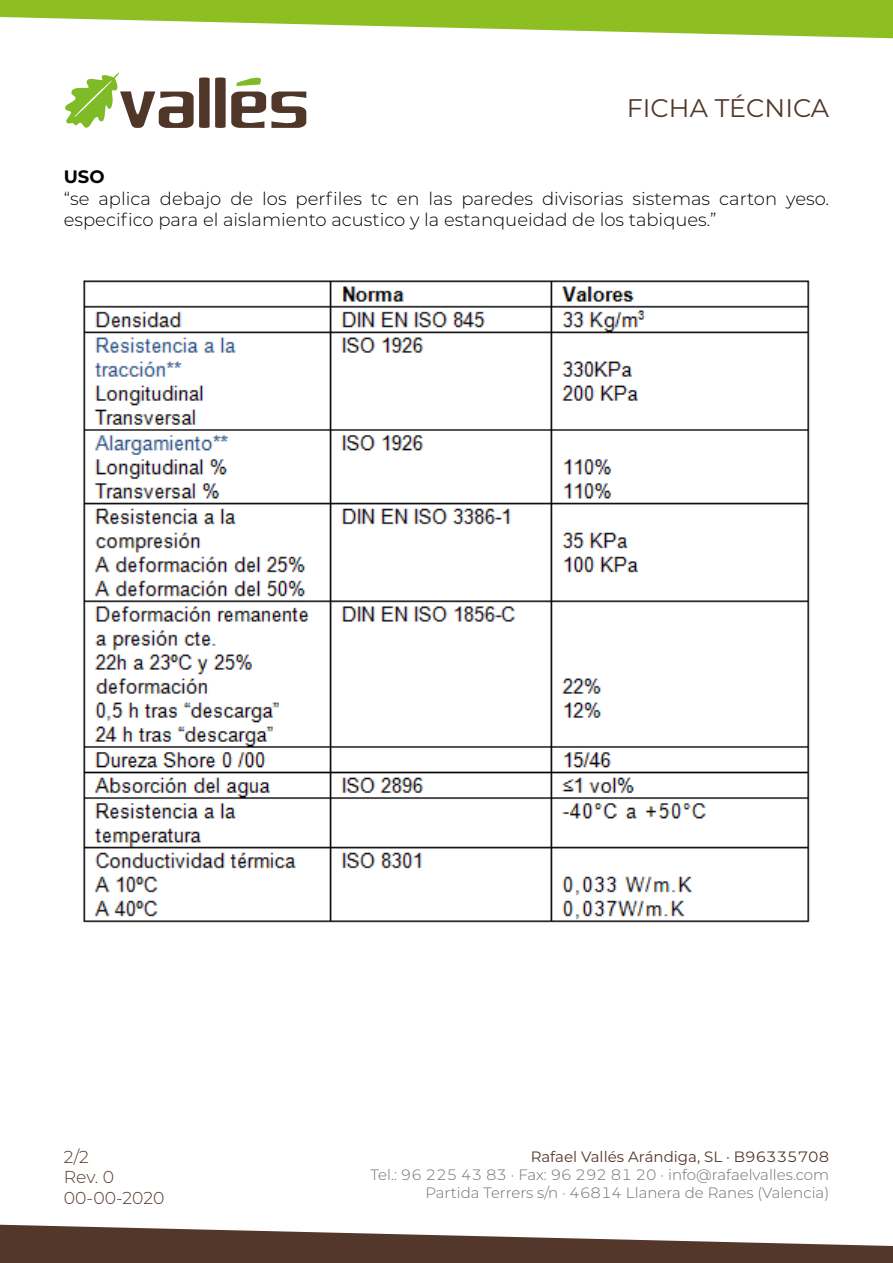
<style>
.page{position:relative;width:893px;height:1263px;background:#fff}
.page>*{position:absolute;margin:0;border:0;box-sizing:border-box;transform-origin:0 0}
.t1{font:25.5px "Montserrat";color:#53372a}
.t2{font:300 18px/21.6px "Montserrat";color:#000}
.t3{font:700 18px "Montserrat";color:#000}
.t4{font:300 17.25px/20.7px "Montserrat";color:#53372a}
.t5{font:300 15px/18px "Montserrat";color:#706f6f;text-align:right}
.t6{font:15px "Montserrat";color:#53372a}
</style>
<div class="page">
<svg style="left:65px;top:72px;width:241px;height:56px"></svg>
<svg style="left:0;top:0;width:893px;height:38px"></svg>
<svg style="left:0;top:1225px;width:893px;height:38px"></svg>
<img style="left:83px;top:280px;width:727px;height:643px">
<h1 class="t1" style="left:627px;top:90px;width:204px">FICHA TÉCNICA</h1>
<p class="t3" style="left:64px;top:164px;width:42px">USO</p>
<p class="t2" style="left:64px;top:187px;width:767px">“se aplica debajo de los perfiles tc en las paredes divisorias sistemas carton yeso. especifico para el aislamiento acustico y la estanqueidad de los tabiques.”</p>
<p class="t4" style="left:64px;top:1146px;width:102px">2/2<br>Rev. 0<br>00-00-2020</p>
<p class="t6" style="left:531px;top:1146px;width:300px">Rafael Vallés Arándiga, SL · B96335708</p>
<p class="t5" style="left:371px;top:1165px;width:460px">Tel.: 96 225 43 83 · Fax: 96 292 81 20 · info@rafaelvalles.com<br>Partida Terrers s/n · 46814 Llanera de Ranes (Valencia)</p>
</div>
